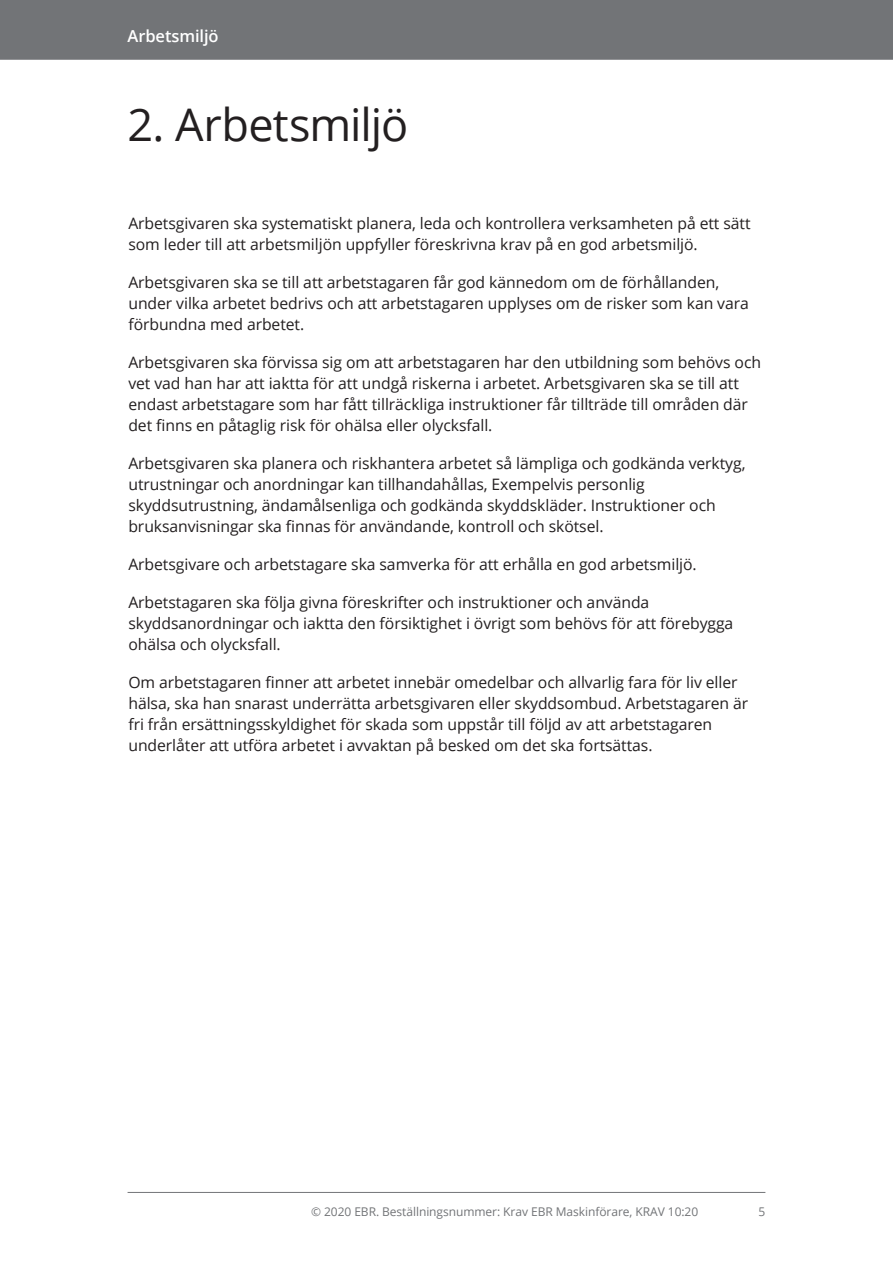
<style>
.page{position:relative;width:893px;height:1263px;background:#fff}
.page>*{position:absolute;margin:0;border:0;box-sizing:border-box;transform-origin:0 0}
.Rubrik_-_H1_-_Nummer{font:45px "Open Sans";letter-spacing:-.02em;color:#231f20}
.Sidhuvud{font:600 16.5px "Open Sans";letter-spacing:-.005em;color:#fff}
.Brödtext{font:15.75px/21px "Open Sans";letter-spacing:-.005em;color:#231f20}
.t1{font:12px "Open Sans";letter-spacing:-.005em;color:#727477}
</style>
<div class="page">
<hr style="left:128px;top:1192px;width:637px;height:1px;background:#727477">
<div style="left:0;top:0;width:893px;height:60px;background:#727477"></div>
<p class="Sidhuvud" style="left:128px;top:25px;width:93px">Arbetsmiljö</p>
<p class="Rubrik_-_H1_-_Nummer" style="left:128px;top:94px;width:282px">2. Arbetsmiljö</p>
<p class="Brödtext" style="left:128px;top:212px;width:624px">Arbetsgivaren ska systematiskt planera, leda och kontrollera verksamheten på ett sätt som leder till att arbetsmiljön uppfyller föreskrivna krav på en god arbetsmiljö.</p>
<p class="Brödtext" style="left:128px;top:271px;width:622px">Arbetsgivaren ska se till att arbetstagaren får god kännedom om de förhållanden, under vilka arbetet bedrivs och att arbetstagaren upplyses om de risker som kan vara förbundna med arbetet.</p>
<p class="Brödtext" style="left:128px;top:351px;width:634px">Arbetsgivaren ska förvissa sig om att arbetstagaren har den utbildning som behövs och vet vad han har att iaktta för att undgå riskerna i arbetet. Arbetsgivaren ska se till att endast arbetstagare som har fått tillräckliga instruktioner får tillträde till områden där det finns en påtaglig risk för ohälsa eller olycksfall.</p>
<p class="Brödtext" style="left:128px;top:452px;width:619px">Arbetsgivaren ska planera och riskhantera arbetet så lämpliga och godkända verktyg, utrustningar och anordningar kan tillhandahållas, Exempelvis personlig skyddsutrustning, ändamålsenliga och godkända skyddskläder. Instruktioner och bruksanvisningar ska finnas för användande, kontroll och skötsel.</p>
<p class="Brödtext" style="left:128px;top:553px;width:570px">Arbetsgivare och arbetstagare ska samverka för att erhålla en god arbetsmiljö.</p>
<p class="Brödtext" style="left:128px;top:591px;width:606px">Arbetstagaren ska följa givna föreskrifter och instruktioner och använda skyddsanordningar och iaktta den försiktighet i övrigt som behövs för att förebygga ohälsa och olycksfall.</p>
<p class="Brödtext" style="left:128px;top:671px;width:621px">Om arbetstagaren finner att arbetet innebär omedelbar och allvarlig fara för liv eller hälsa, ska han snarast underrätta arbetsgivaren eller skyddsombud. Arbetstagaren är fri från ersättningsskyldighet för skada som uppstår till följd av att arbetstagaren underlåter att utföra arbetet i avvaktan på besked om det ska fortsättas.</p>
<p class="t1" style="left:311px;top:1204px;width:389px">© 2020 EBR. Beställningsnummer: Krav EBR Maskinförare, KRAV 10:20</p>
<p class="t1" style="left:758px;top:1204px;width:8px">5</p>
</div>
